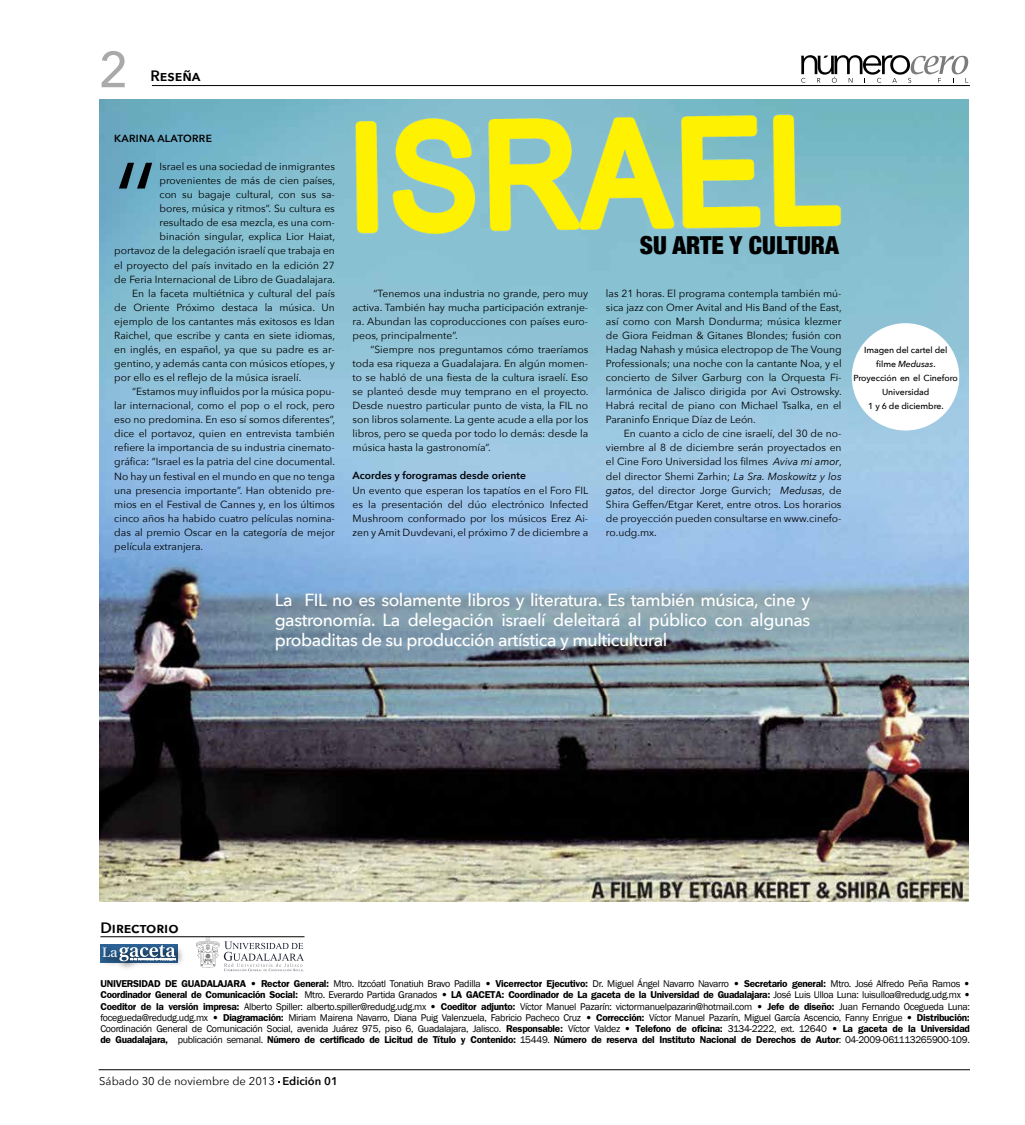
<style>
.page{position:relative;width:1025px;height:1125px;background:#fff}
.page>*{position:absolute;margin:0;border:0;box-sizing:border-box;transform-origin:0 0}
.t1{font:109.62px "Avenir Next";color:#000}
.t2{font:500 50px "Avenir Next";color:#aaa}
.t3{font:900 condensed 24.75px "Helvetica Neue";color:#000}
.t4{font:500 17.5px/20px "Avenir Next";letter-spacing:-.025em;color:#fff;text-align:justify}
.t5{font:600 15px "Avenir Next";color:#000}
.t6{font:11.25px "Avenir Next";color:#000}
.t7{font:10.25px/14.1px "Avenir Next";color:#000;text-align:justify}
.t8{font:600 10.25px "Avenir Next";color:#000}
.t9{font:600 10.25px "Avenir Next";letter-spacing:.025em;color:#000}
.t10{font:10px/11.2px "Franklin Gothic";letter-spacing:-.03em;color:#000;text-align:justify}
.t11{font:500 8.75px/14px "Avenir Next";letter-spacing:-.01em;color:#000;text-align:center}
.s1{font-style:italic}
.s2{font-weight:600}
</style>
<div class="page">
<hr style="left:152px;top:85px;width:817px;height:1px;background:#000">
<hr style="left:99px;top:1069px;width:870px;height:1px;background:#000">
<svg style="left:801px;top:55px;width:166px;height:28px"></svg>
<hr style="left:100px;top:936px;width:204px;height:1px;background:#000">
<div style="left:100px;top:944px;width:27px;height:23px;background:#000;opacity:.75"></div>
<div style="left:116px;top:942px;width:69px;height:29px;background:#000;opacity:.75"></div>
<svg style="left:102px;top:945px;width:74px;height:16px"></svg>
<svg style="left:196px;top:937px;width:108px;height:34px"></svg>
<img style="left:100px;top:100px;width:868px;height:801px">
<img style="left:348px;top:109px;width:503px;height:134px">
<div style="left:851px;top:323px;width:107px;height:108px;background:#fff;border-radius:50%"></div>
<h2 class="t2" style="left:99px;top:27px;width:31px">2</h2>
<h3 class="t5" style="left:150px;top:63px;width:51px">Reseña</h3>
<p class="t9" style="left:114px;top:130px;width:99px">KARINA ALATORRE</p>
<h1 class="t1" style="left:114px;top:110px;width:44px">“</h1>
<p class="t7" style="left:159px;top:159px;width:177px">Israel es una sociedad de inmigrantes</p>
<p class="t7" style="left:159px;top:173px;width:177px">provenientes de más de cien países,</p>
<p class="t7" style="left:159px;top:187px;width:177px">con su bagaje cultural, con sus sa-</p>
<p class="t7" style="left:159px;top:201px;width:177px">bores, música y ritmos”. Su cultura es</p>
<p class="t7" style="left:159px;top:215px;width:177px">resultado de esa mezcla, es una com-</p>
<p class="t7" style="left:159px;top:229px;width:177px">binación singular, explica Lior Haiat,</p>
<p class="t7" style="left:114px;top:243px;width:222px">portavoz de la delegación israelí que trabaja en</p>
<p class="t7" style="left:114px;top:257px;width:222px">el proyecto del país invitado en la edición 27</p>
<p class="t7" style="left:114px;top:272px;width:222px">de Feria Internacional de Libro de Guadalajara.</p>
<p class="t7" style="left:132px;top:286px;width:204px">En la faceta multiétnica y cultural del país</p>
<p class="t7" style="left:114px;top:300px;width:222px">de Oriente Próximo destaca la música. Un</p>
<p class="t7" style="left:114px;top:314px;width:222px">ejemplo de los cantantes más exitosos es Idan</p>
<p class="t7" style="left:114px;top:328px;width:222px">Raichel, que escribe y canta en siete idiomas,</p>
<p class="t7" style="left:114px;top:342px;width:222px">en inglés, en español, ya que su padre es ar-</p>
<p class="t7" style="left:114px;top:356px;width:222px">gentino, y además canta con músicos etíopes, y</p>
<p class="t7" style="left:114px;top:370px;width:188px">por ello es el reflejo de la música israelí.</p>
<p class="t7" style="left:132px;top:384px;width:204px">“Estamos muy influidos por la música popu-</p>
<p class="t7" style="left:114px;top:398px;width:222px">lar internacional, como el pop o el rock, pero</p>
<p class="t7" style="left:114px;top:412px;width:222px">eso no predomina. En eso sí somos diferentes”,</p>
<p class="t7" style="left:114px;top:426px;width:222px">dice el portavoz, quien en entrevista también</p>
<p class="t7" style="left:114px;top:440px;width:222px">refiere la importancia de su industria cinemato-</p>
<p class="t7" style="left:114px;top:454px;width:222px">gráfica: “Israel es la patria del cine documental.</p>
<p class="t7" style="left:114px;top:468px;width:222px">No hay un festival en el mundo en que no tenga</p>
<p class="t7" style="left:114px;top:483px;width:222px">una presencia importante”. Han obtenido pre-</p>
<p class="t7" style="left:114px;top:497px;width:222px">mios en el Festival de Cannes y, en los últimos</p>
<p class="t7" style="left:114px;top:511px;width:222px">cinco años ha habido cuatro películas nomina-</p>
<p class="t7" style="left:114px;top:525px;width:222px">das al premio Oscar en la categoría de mejor</p>
<p class="t7" style="left:114px;top:539px;width:90px">película extranjera.</p>
<p class="t7" style="left:352px;top:286px;width:237px;text-indent:21px">“Tenemos una industria no grande, pero muy activa. También hay mucha participación extranje&shy;ra. Abundan las coproducciones con países euro&shy;peos, principalmente”.</p>
<p class="t7" style="left:352px;top:342px;width:237px;text-indent:18px">“Siempre nos preguntamos cómo traeríamos toda esa riqueza a Guadalajara. En algún momen&shy;to se habló de una fiesta de la cultura israelí. Eso se planteó desde muy temprano en el proyecto.<br>Desde nuestro particular punto de vista, la FIL no son libros solamente. La gente acude a ella por los libros, pero se queda por todo lo demás: desde la música hasta la gastronomía”.</p>
<p class="t8" style="left:352px;top:467px;width:175px">Acordes y forogramas desde oriente</p>
<p class="t7" style="left:352px;top:482px;width:237px">Un evento que esperan los tapatíos en el Foro FIL es la presentación del dúo electrónico Infected Mushroom conformado por los músicos Erez Ai&shy;zen y Amit Duvdevani, el próximo 7 de diciembre a</p>
<h3 class="t3" style="left:639px;top:224px;width:200px">SU ARTE Y CULTURA</h3>
<p class="t7" style="left:605px;top:286px;width:237px">las 21 horas. El programa contempla también mú&shy;sica jazz con Omer Avital and His Band of the East, así como con Marsh Dondurma; música klezmer de Giora Feidman &amp; Gitanes Blondes; fusión con Hadag Nahash y música electropop de The Voung Professionals; una noche con la cantante Noa, y el concierto de Silver Garburg con la Orquesta Fi&shy;larmónica de Jalisco dirigida por Avi Ostrowsky.<br>Habrá recital de piano con Michael Tsalka, en el Paraninfo Enrique Díaz de León.</p>
<p class="t7" style="left:605px;top:426px;width:237px;text-indent:18px">En cuanto a ciclo de cine israelí, del 30 de no&shy;viembre al 8 de diciembre serán proyectados en el Cine Foro Universidad los filmes <span class="s1">Aviva mi amor</span>, del director Shemi Zarhin; <span class="s1">La Sra. Moskowitz y los gatos</span>, del director Jorge Gurvich; <span class="s1">Medusas</span>, de Shira Geffen/Etgar Keret, entre otros. Los horarios de proyección pueden consultarse en www.cinefo&shy;ro.udg.mx.</p>
<p class="t11" style="left:853px;top:343px;width:106px">Imagen del cartel del filme <span class="s1">Medusas</span>.<br>Proyección en el Cineforo<br>Universidad<br>1 y 6 de diciembre.</p>
<h3 class="t4" style="left:274px;top:589px;width:537px">La FIL no es solamente libros y literatura. Es también música, cine y gastronomía. La delegación israelí deleitará al público con algunas probaditas de su producción artística y multicultural</h3>
<h3 class="t5" style="left:100px;top:915px;width:80px">Directorio</h3>
<p class="t10" style="left:100px;top:978px;width:870px"><span class="s2">UNIVERSIDAD DE GUADALAJARA • Rector General:</span> Mtro. Itzcóatl Tonatiuh Bravo Padilla <span class="s2">• Vicerrector Ejecutivo:</span> Dr. Miguel Ángel Navarro Navarro <span class="s2">• Secretario general:</span> Mtro. José Alfredo Peña Ramos <span class="s2">• Coordinador General de Comunicación Social:</span> Mtro. Everardo Partida Granados <span class="s2">• LA GACETA: Coordinador de La gaceta de la Universidad de Guadalajara:</span> José Luis Ulloa Luna: luisulloa@redudg.udg.mx <span class="s2">• Coeditor de la versión impresa:</span> Alberto Spiller: alberto.spiller@redudg.udg.mx <span class="s2">• Coeditor adjunto:</span> Víctor Manuel Pazarín: victormanuelpazarin@hotmail.com <span class="s2">• Jefe de diseño:</span> Juan Fernando Ocegueda Luna: focegueda@redudg.udg.mx <span class="s2">• Diagramación:</span> Miriam Mairena Navarro, Diana Puig Valenzuela, Fabricio Pacheco Cruz <span class="s2">• Corrección:</span> Víctor Manuel Pazarín, Miguel García Ascencio, Fanny Enrigue <span class="s2">• Distribución:<br></span>Coordinación General de Comunicación Social, avenida Juárez 975, piso 6, Guadalajara, Jalisco. <span class="s2">Responsable:</span> Víctor Valdez <span class="s2">• Telefono de oficina:</span> 3134-2222, ext. 12640 <span class="s2">• La gaceta de la Universidad de Guadalajara,</span> publicación semanal. <span class="s2">Número de certificado de Licitud de Título y Contenido:</span> 15449. <span class="s2">Número de reserva del Instituto Nacional de Derechos de Autor</span>: 04-2009-061113265900-109.</p>
<p class="t6" style="left:99px;top:1072px;width:240px">Sábado 30 de noviembre de 2013 <span class="s2">Edición 01</span></p>
</div>
